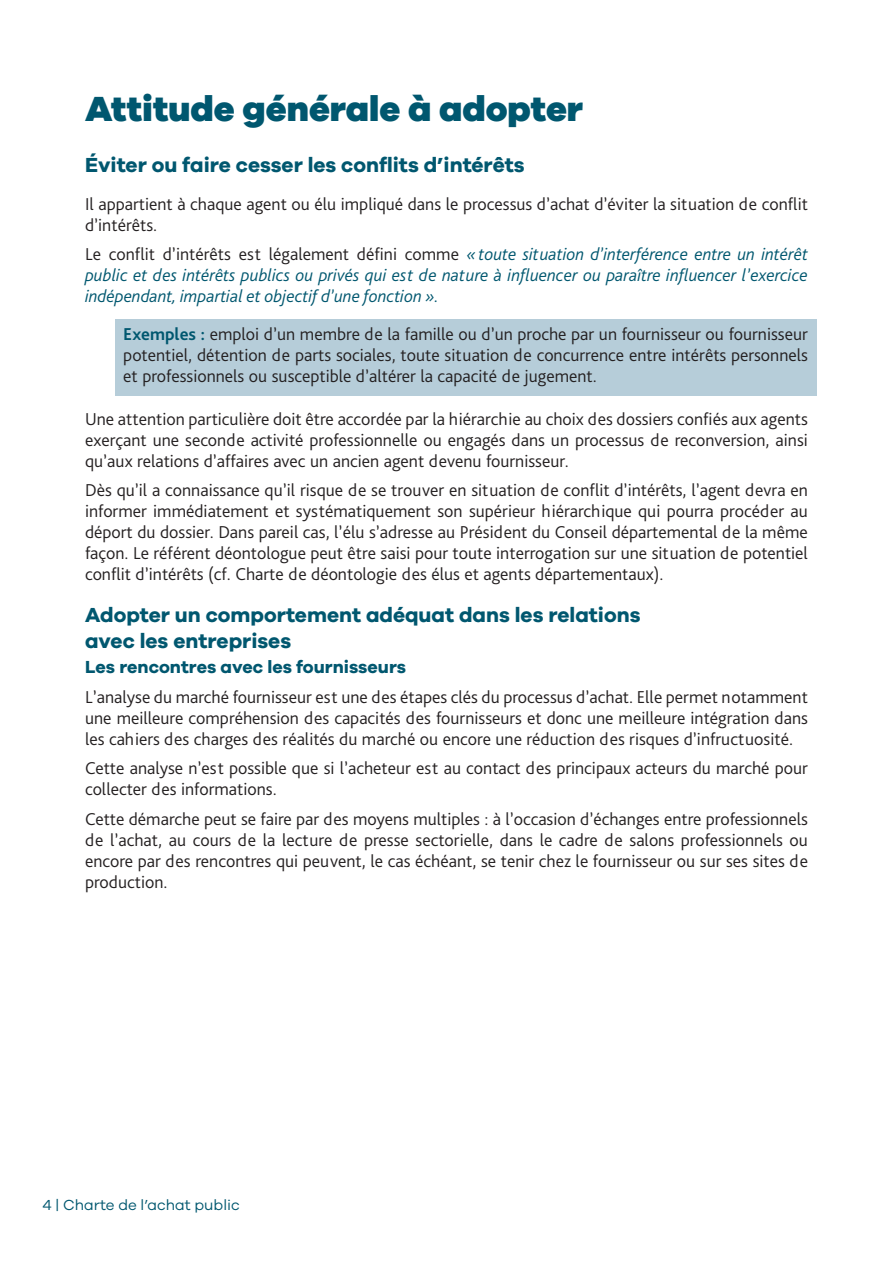
<style>
.page{position:relative;width:893px;height:1263px;background:#fff}
.page>*{position:absolute;margin:0;border:0;box-sizing:border-box;transform-origin:0 0}
.Titre_1{font:800 36px "Galano Grotesque";color:#00576f}
.Titre_2{font:700 21px/25.2px "Galano Grotesque";color:#00576f}
.t1{font:300 18px/21px "Bliss Pro";color:#231f20;text-align:justify}
.t2{font:italic 300 18px/21px "Bliss Pro";color:#00576f;text-align:justify}
.Titre_3{font:700 18px "Galano Grotesque";color:#00576f}
.t3{font:15px "Galano Grotesque";color:#00576f}
.s1{font-style:normal;color:#231f20}
.s2{font-weight:700;color:#00576f}
</style>
<div class="page">
<div style="left:115px;top:319px;width:701px;height:76px;background:#b6cdd9"></div>
<p class="Titre_1" style="left:85px;top:86px;width:500px">Attitude générale à adopter</p>
<p class="Titre_2" style="left:85px;top:151px;width:441px">Éviter ou faire cesser les conflits d’intérêts</p>
<p class="t1" style="left:85px;top:193px;width:724px">Il appartient à chaque agent ou élu impliqué dans le processus d’achat d’éviter la situation de conflit d’intérêts.</p>
<p class="t2" style="left:85px;top:243px;width:724px"><span class="s1">Le conflit d’intérêts est légalement défini comme</span> «toute situation d’interférence entre un intérêt public et des intérêts publics ou privés qui est de nature à influencer ou paraître influencer l’exercice indépendant, impartial et objectif d’une fonction ».</p>
<p class="t1" style="left:123px;top:323px;width:686px"><span class="s2">Exemples :</span> emploi d’un membre de la famille ou d’un proche par un fournisseur ou fournisseur potentiel, détention de parts sociales, toute situation de concurrence entre intérêts personnels et professionnels ou susceptible d’altérer la capacité de jugement.</p>
<p class="t1" style="left:85px;top:408px;width:724px">Une attention particulière doit être accordée par la hiérarchie au choix des dossiers confiés aux agents exerçant une seconde activité professionnelle ou engagés dans un processus de reconversion, ainsi qu’aux relations d’affaires avec un ancien agent devenu fournisseur.</p>
<p class="t1" style="left:85px;top:479px;width:724px">Dès qu’il a connaissance qu’il risque de se trouver en situation de conflit d’intérêts, l’agent devra en informer immédiatement et systématiquement son supérieur hiérarchique qui pourra procéder au déport du dossier. Dans pareil cas, l’élu s’adresse au Président du Conseil départemental de la même façon. Le référent déontologue peut être saisi pour toute interrogation sur une situation de potentiel conflit d’intérêts (cf. Charte de déontologie des élus et agents départementaux).</p>
<p class="Titre_2" style="left:85px;top:602px;width:557px">Adopter un comportement adéquat dans les relations avec les entreprises</p>
<p class="Titre_3" style="left:85px;top:656px;width:323px">Les rencontres avec les fournisseurs</p>
<p class="t1" style="left:85px;top:686px;width:724px">L’analyse du marché fournisseur est une des étapes clés du processus d’achat. Elle permet notamment une meilleure compréhension des capacités des fournisseurs et donc une meilleure intégration dans les cahiers des charges des réalités du marché ou encore une réduction des risques d’infructuosité.</p>
<p class="t1" style="left:85px;top:757px;width:724px">Cette analyse n’est possible que si l’acheteur est au contact des principaux acteurs du marché pour collecter des informations.</p>
<p class="t1" style="left:85px;top:808px;width:724px">Cette démarche peut se faire par des moyens multiples : à l’occasion d’échanges entre professionnels de l’achat, au cours de la lecture de presse sectorielle, dans le cadre de salons professionnels ou encore par des rencontres qui peuvent, le cas échéant, se tenir chez le fournisseur ou sur ses sites de production.</p>
<p class="t3" style="left:43px;top:1196px;width:199px">4 | Charte de l’achat public</p>
</div>
